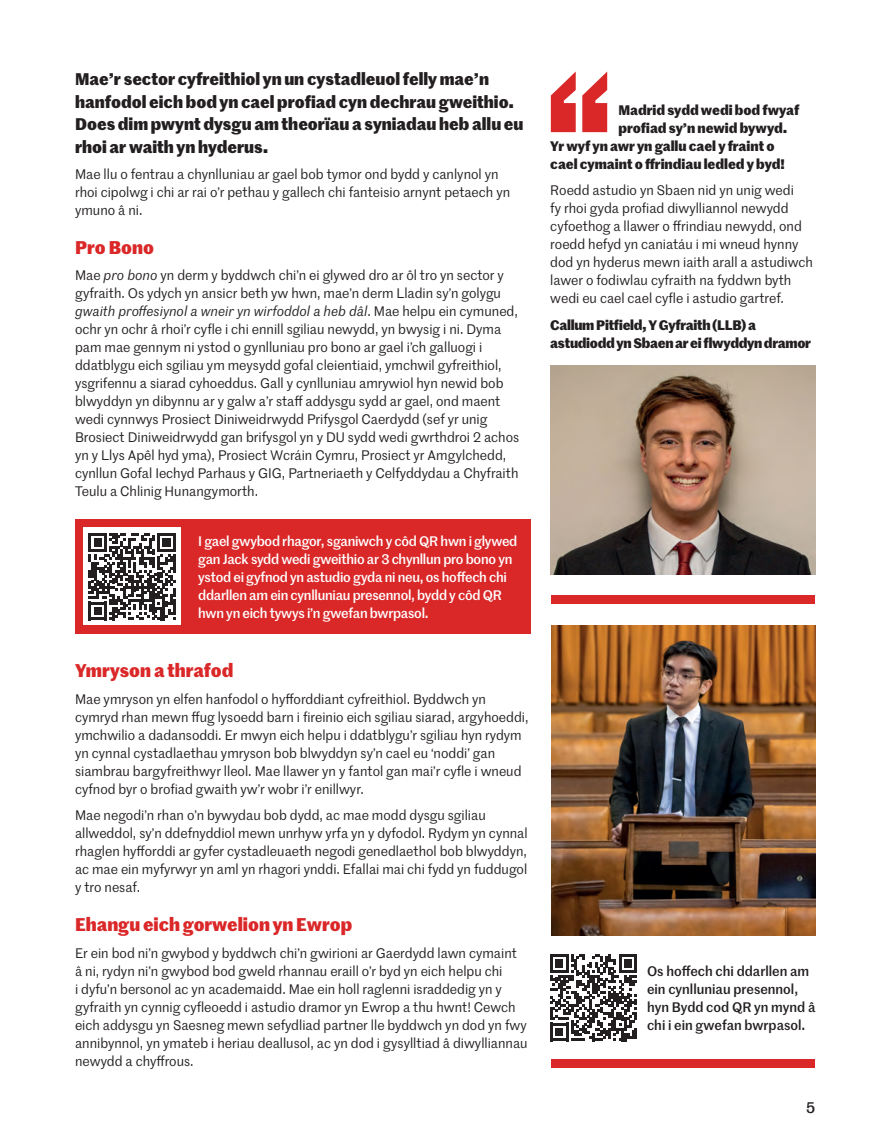
<style>
.page{position:relative;width:893px;height:1136px;background:#fff}
.page>*{position:absolute;margin:0;border:0;box-sizing:border-box;transform-origin:0 0}
.t1{font:700 18px "Marr Sans";color:#da2728}
.t2{font:700 16.5px/22.5px "Marr Sans";color:#231f20}
.t3{font:500 15px "Marr Sans";color:#231f20}
.t4{font:13.5px/18px "Marr Sans";color:#231f20}
.t5{font:500 13.5px/18px "Marr Sans";letter-spacing:-.02em;color:#fff}
.t6{font:700 13.5px/18px "Marr Sans";letter-spacing:-.005em;color:#231f20}
.t7{font:500 13.5px/18px "Marr Sans";color:#231f20}
.s1{font-style:italic}
</style>
<div class="page">
<div style="left:75px;top:519px;width:455px;height:115px;background:#da2728"></div>
<img style="left:551px;top:366px;width:264px;height:208px">
<svg style="left:551px;top:72px;width:56px;height:60px"></svg>
<div style="left:551px;top:595px;width:264px;height:9px;background:#da2728"></div>
<div style="left:84px;top:527px;width:97px;height:98px;background:#fff"></div>
<svg style="left:88px;top:533px;width:88px;height:87px"></svg>
<svg style="left:550px;top:954px;width:87px;height:87px"></svg>
<img style="left:551px;top:625px;width:264px;height:311px">
<div style="left:551px;top:1059px;width:264px;height:8px;background:#da2728"></div>
<p class="t2" style="left:75px;top:67px;width:450px">Mae’r sector cyfreithiol yn un cystadleuol felly mae’n hanfodol eich bod yn cael profiad cyn dechrau gweithio.<br>Does dim pwynt dysgu am theorïau a syniadau heb allu eu rhoi ar waith yn hyderus.</p>
<p class="t4" style="left:75px;top:165px;width:437px">Mae llu o fentrau a chynlluniau ar gael bob tymor ond bydd y canlynol yn rhoi cipolwg i chi ar rai o’r pethau y gallech chi fanteisio arnynt petaech yn ymuno â ni.</p>
<h1 class="t1" style="left:75px;top:233px;width:80px">Pro Bono</h1>
<p class="t4" style="left:75px;top:266px;width:446px">Mae <span class="s1">pro bono</span> yn derm y byddwch chi’n ei glywed dro ar ôl tro yn sector y gyfraith. Os ydych yn ansicr beth yw hwn, mae’n derm Lladin sy’n golygu <span class="s1">gwaith proffesiynol a wneir yn wirfoddol a heb dâl</span>. Mae helpu ein cymuned, ochr yn ochr â rhoi’r cyfle i chi ennill sgiliau newydd, yn bwysig i ni. Dyma pam mae gennym ni ystod o gynlluniau pro bono ar gael i’ch galluogi i ddatblygu eich sgiliau ym meysydd gofal cleientiaid, ymchwil gyfreithiol, ysgrifennu a siarad cyhoeddus. Gall y cynlluniau amrywiol hyn newid bob blwyddyn yn dibynnu ar y galw a’r staff addysgu sydd ar gael, ond maent wedi cynnwys Prosiect Diniweidrwydd Prifysgol Caerdydd (sef yr unig Brosiect Diniweidrwydd gan brifysgol yn y DU sydd wedi gwrthdroi 2 achos yn y Llys Apêl hyd yma), Prosiect Wcráin Cymru, Prosiect yr Amgylchedd, cynllun Gofal Iechyd Parhaus y GIG, Partneriaeth y Celfyddydau a Chyfraith Teulu a Chlinig Hunangymorth.</p>
<p class="t5" style="left:198px;top:531px;width:320px">I gael gwybod rhagor, sganiwch y côd QR hwn i glywed gan Jack sydd wedi gweithio ar 3 chynllun pro bono yn ystod ei gyfnod yn astudio gyda ni neu, os hoffech chi ddarllen am ein cynlluniau presennol, bydd y côd QR hwn yn eich tywys i’n gwefan bwrpasol.</p>
<h1 class="t1" style="left:75px;top:657px;width:160px">Ymryson a thrafod</h1>
<p class="t4" style="left:75px;top:689px;width:455px">Mae ymryson yn elfen hanfodol o hyfforddiant cyfreithiol. Byddwch yn cymryd rhan mewn ffug lysoedd barn i fireinio eich sgiliau siarad, argyhoeddi, ymchwilio a dadansoddi. Er mwyn eich helpu i ddatblygu’r sgiliau hyn rydym yn cynnal cystadlaethau ymryson bob blwyddyn sy’n cael eu ‘noddi’ gan siambrau bargyfreithwyr lleol. Mae llawer yn y fantol gan mai’r cyfle i wneud cyfnod byr o brofiad gwaith yw’r wobr i’r enillwyr.</p>
<p class="t4" style="left:75px;top:806px;width:454px">Mae negodi’n rhan o’n bywydau bob dydd, ac mae modd dysgu sgiliau allweddol, sy’n ddefnyddiol mewn unrhyw yrfa yn y dyfodol. Rydym yn cynnal rhaglen hyfforddi ar gyfer cystadleuaeth negodi genedlaethol bob blwyddyn, ac mae ein myfyrwyr yn aml yn rhagori ynddi. Efallai mai chi fydd yn fuddugol y tro nesaf.</p>
<h1 class="t1" style="left:75px;top:910px;width:279px">Ehangu eich gorwelion yn Ewrop</h1>
<p class="t4" style="left:75px;top:943px;width:454px">Er ein bod ni’n gwybod y byddwch chi’n gwirioni ar Gaerdydd lawn cymaint<br>â ni, rydyn ni’n gwybod bod gweld rhannau eraill o’r byd yn eich helpu chi<br>i dyfu’n bersonol ac yn academaidd. Mae ein holl raglenni israddedig yn y gyfraith yn cynnig cyfleoedd i astudio dramor yn Ewrop a thu hwnt! Cewch eich addysgu yn Saesneg mewn sefydliad partner lle byddwch yn dod yn fwy annibynnol, yn ymateb i heriau deallusol, ac yn dod i gysylltiad â diwylliannau newydd a chyffrous.</p>
<p class="t6" style="left:618px;top:100px;width:183px">Madrid sydd wedi bod fwyaf</p>
<p class="t6" style="left:618px;top:118px;width:171px">profiad sy’n newid bywyd.</p>
<p class="t6" style="left:550px;top:136px;width:226px">Yr wyf yn awr yn gallu cael y fraint o</p>
<p class="t6" style="left:550px;top:154px;width:236px">cael cymaint o ffrindiau ledled y byd!</p>
<p class="t4" style="left:550px;top:181px;width:264px">Roedd astudio yn Sbaen nid yn unig wedi<br>fy rhoi gyda profiad diwylliannol newydd cyfoethog a llawer o ffrindiau newydd, ond roedd hefyd yn caniatáu i mi wneud hynny dod yn hyderus mewn iaith arall a astudiwch lawer o fodiwlau cyfraith na fyddwn byth wedi eu cael cael cyfle i astudio gartref.</p>
<p class="t6" style="left:550px;top:315px;width:262px">Callum Pitfield, Y Gyfraith (LLB) a astudiodd yn Sbaen ar ei flwyddyn dramor</p>
<p class="t7" style="left:647px;top:961px;width:170px">Os hoffech chi ddarllen am ein cynlluniau presennol, hyn Bydd cod QR yn mynd â chi i ein gwefan bwrpasol.</p>
<p class="t3" style="left:806px;top:1097px;width:11px">5</p>
</div>
